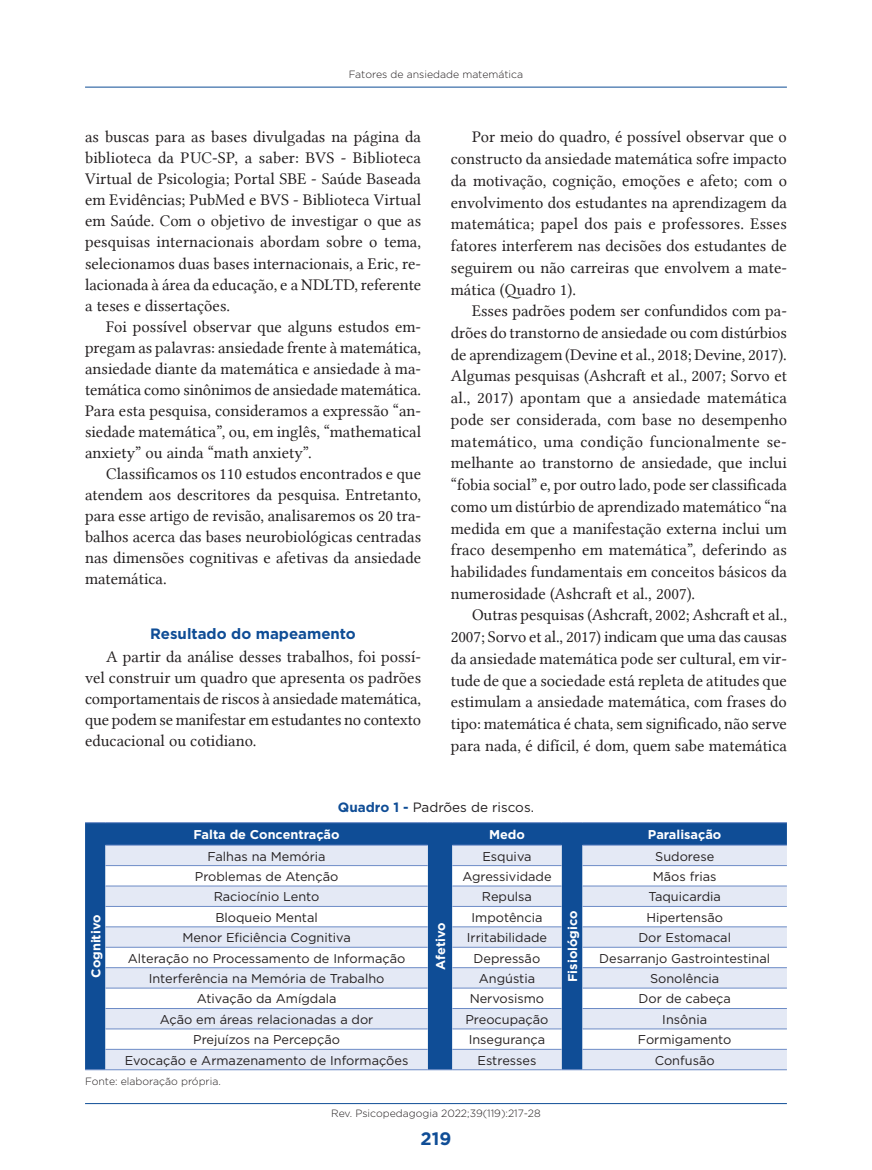
<style>
.page{position:relative;width:872px;height:1170px;background:#fff}
.page>*{position:absolute;margin:0;border:0;box-sizing:border-box;transform-origin:0 0}
.t1{font:700 18px "Gotham";color:#0f4d96}
.t2{font:16.5px/21.8px "Lin Libertine";color:#231f20;text-align:justify}
.t3{font:700 15px "Gotham";color:#0f4d96}
.t4{font:13.5px "Gotham";color:#231f20}
.t5{font:12.75px "Gotham";color:#231f20}
.t6{font:700 12.75px "Gotham";color:#fff}
.t7{font:300 10.5px "Gotham";color:#231f20}
.s1{font-weight:700;color:#0f4d96}
</style>
<div class="page">
<hr style="left:85px;top:87px;width:702px;height:1px;background:#0f4d96">
<hr style="left:85px;top:1103px;width:702px;height:1px;background:#0f4d96">
<div style="left:85px;top:823px;width:702px;height:246px;background:#0f4d96"></div>
<svg style="left:105px;top:845px;width:682px;height:224px;background:#d1dbed"></svg>
<svg style="left:105px;top:865px;width:682px;height:184px"></svg>
<hr style="left:105px;top:1069px;width:323px;height:1px;background:#6c8bc6">
<hr style="left:452px;top:1069px;width:109px;height:1px;background:#6c8bc6">
<hr style="left:582px;top:1069px;width:205px;height:1px;background:#6c8bc6">
<hr style="left:105px;top:822px;width:323px;height:1px;background:#6c8bc6">
<hr style="left:452px;top:822px;width:109px;height:1px;background:#6c8bc6">
<hr style="left:582px;top:822px;width:205px;height:1px;background:#6c8bc6">
<hr style="left:105px;top:844px;width:323px;height:1px;background:#6c8bc6">
<hr style="left:452px;top:844px;width:109px;height:1px;background:#6c8bc6">
<hr style="left:582px;top:844px;width:205px;height:1px;background:#6c8bc6">
<svg style="left:85px;top:822px;width:20px;height:1px"></svg>
<svg style="left:85px;top:1069px;width:20px;height:1px"></svg>
<svg style="left:428px;top:822px;width:24px;height:1px"></svg>
<svg style="left:428px;top:1069px;width:24px;height:1px"></svg>
<svg style="left:561px;top:822px;width:21px;height:1px"></svg>
<svg style="left:561px;top:1069px;width:21px;height:1px"></svg>
<hr style="left:105px;top:865px;width:323px;height:1px;background:#6c8bc6">
<hr style="left:105px;top:885px;width:323px;height:1px;background:#6c8bc6">
<hr style="left:105px;top:906px;width:323px;height:1px;background:#6c8bc6">
<hr style="left:105px;top:926px;width:323px;height:1px;background:#6c8bc6">
<hr style="left:105px;top:946px;width:323px;height:1px;background:#6c8bc6">
<hr style="left:105px;top:967px;width:323px;height:1px;background:#6c8bc6">
<hr style="left:105px;top:987px;width:323px;height:1px;background:#6c8bc6">
<hr style="left:105px;top:1008px;width:323px;height:1px;background:#6c8bc6">
<hr style="left:105px;top:1028px;width:323px;height:1px;background:#6c8bc6">
<hr style="left:105px;top:1048px;width:323px;height:1px;background:#6c8bc6">
<hr style="left:452px;top:865px;width:109px;height:1px;background:#6c8bc6">
<hr style="left:452px;top:885px;width:109px;height:1px;background:#6c8bc6">
<hr style="left:452px;top:906px;width:109px;height:1px;background:#6c8bc6">
<hr style="left:452px;top:926px;width:109px;height:1px;background:#6c8bc6">
<hr style="left:452px;top:946px;width:109px;height:1px;background:#6c8bc6">
<hr style="left:452px;top:967px;width:109px;height:1px;background:#6c8bc6">
<hr style="left:452px;top:987px;width:109px;height:1px;background:#6c8bc6">
<hr style="left:452px;top:1008px;width:109px;height:1px;background:#6c8bc6">
<hr style="left:452px;top:1028px;width:109px;height:1px;background:#6c8bc6">
<hr style="left:452px;top:1048px;width:109px;height:1px;background:#6c8bc6">
<hr style="left:582px;top:1028px;width:205px;height:1px;background:#6c8bc6">
<hr style="left:582px;top:1048px;width:205px;height:1px;background:#6c8bc6">
<hr style="left:582px;top:987px;width:205px;height:1px;background:#6c8bc6">
<hr style="left:582px;top:1008px;width:205px;height:1px;background:#6c8bc6">
<hr style="left:582px;top:946px;width:205px;height:1px;background:#6c8bc6">
<hr style="left:582px;top:967px;width:205px;height:1px;background:#6c8bc6">
<hr style="left:582px;top:906px;width:205px;height:1px;background:#6c8bc6">
<hr style="left:582px;top:926px;width:205px;height:1px;background:#6c8bc6">
<hr style="left:582px;top:865px;width:205px;height:1px;background:#6c8bc6">
<hr style="left:582px;top:885px;width:205px;height:1px;background:#6c8bc6">
<p class="t7" style="left:349px;top:68px;width:176px">Fatores de ansiedade matemática</p>
<p class="t2" style="left:85px;top:126px;width:338px;line-height:21px">as buscas para as bases divulgadas na página da biblioteca da PUC-SP, a saber: BVS - Biblioteca Virtual de Psicologia; Portal SBE - Saúde Baseada em Evidências; PubMed e BVS - Biblioteca Virtual em Saúde. Com o objetivo de investigar o que as pesquisas internacionais abordam sobre o tema, selecionamos duas bases internacionais, a Eric, re&shy;lacionada à área da educação, e a NDLTD, referente a teses e dissertações.</p>
<p class="t2" style="left:85px;top:315px;width:338px;line-height:21px;text-indent:21px">Foi possível observar que alguns estudos em&shy;pregam as palavras: ansiedade frente à matemática, ansiedade diante da matemática e ansiedade à ma&shy;temática como sinônimos de ansiedade matemática.<br>Para esta pesquisa, consideramos a expressão “an&shy;siedade matemática”, ou, em inglês, “mathematical anxiety” ou ainda “math anxiety”.</p>
<p class="t2" style="left:85px;top:463px;width:337px;line-height:21px;text-indent:21px">Classificamos os 110 estudos encontrados e que atendem aos descritores da pesquisa. Entretanto, para esse artigo de revisão, analisaremos os 20 tra&shy;balhos acerca das bases neurobiológicas centradas nas dimensões cognitivas e afetivas da ansiedade matemática.</p>
<p class="t3" style="left:150px;top:623px;width:207px">Resultado do mapeamento</p>
<p class="t2" style="left:85px;top:646px;width:337px;line-height:21px;text-indent:21px">A partir da análise desses trabalhos, foi possí&shy;vel construir um quadro que apresenta os padrões comportamentais de riscos à ansiedade matemática, que podem se manifestar em estudantes no contexto educacional ou cotidiano.</p>
<p class="t2" style="left:451px;top:126px;width:337px;text-indent:21px">Por meio do quadro, é possível observar que o constructo da ansiedade matemática sofre impacto da motivação, cognição, emoções e afeto; com o envolvimento dos estudantes na aprendizagem da matemática; papel dos pais e professores. Esses fatores interferem nas decisões dos estudantes de seguirem ou não carreiras que envolvem a mate&shy;mática (Quadro 1).</p>
<p class="t2" style="left:451px;top:300px;width:338px;text-indent:21px">Esses padrões podem ser confundidos com pa&shy;drões do transtorno de ansiedade ou com distúrbios de aprendizagem (Devine et al., 2018; Devine, 2017).<br>Algumas pesquisas (Ashcraft et al., 2007; Sorvo et al., 2017) apontam que a ansiedade matemática pode ser considerada, com base no desempenho matemático, uma condição funcionalmente se&shy;melhante ao transtorno de ansiedade, que inclui “fobia social” e, por outro lado, pode ser classificada como um distúrbio de aprendizado matemático “na medida em que a manifestação externa inclui um fraco desempenho em matemática”, deferindo as habilidades fundamentais em conceitos básicos da numerosidade (Ashcraft et al., 2007).</p>
<p class="t2" style="left:451px;top:604px;width:337px;text-indent:21px">Outras pesquisas (Ashcraft, 2002; Ashcraft et al., 2007; Sorvo et al., 2017) indicam que uma das causas da ansiedade matemática pode ser cultural, em vir&shy;tude de que a sociedade está repleta de atitudes que estimulam a ansiedade matemática, com frases do tipo: matemática é chata, sem significado, não serve para nada, é difícil, é dom, quem sabe matemática</p>
<p class="t4" style="left:338px;top:798px;width:198px"><span class="s1">Quadro 1 -</span> Padrões de riscos.</p>
<p class="t6" style="left:193px;top:826px;width:148px">Falta de Concentração</p>
<p class="t6" style="left:489px;top:826px;width:37px">Medo</p>
<p class="t6" style="left:648px;top:826px;width:75px">Paralisação</p>
<p class="t5" style="left:207px;top:847px;width:120px">Falhas na Memória</p>
<p class="t5" style="left:482px;top:847px;width:51px">Esquiva</p>
<p class="t5" style="left:655px;top:847px;width:61px">Sudorese</p>
<p class="t5" style="left:195px;top:868px;width:145px">Problemas de Atenção</p>
<p class="t5" style="left:462px;top:868px;width:91px">Agressividade</p>
<p class="t5" style="left:653px;top:868px;width:65px">Mãos frias</p>
<p class="t5" style="left:214px;top:888px;width:107px">Raciocínio Lento</p>
<p class="t5" style="left:482px;top:888px;width:52px">Repulsa</p>
<p class="t5" style="left:648px;top:888px;width:74px">Taquicardia</p>
<p class="t5" style="left:215px;top:909px;width:104px">Bloqueio Mental</p>
<p class="t5" style="left:471px;top:909px;width:72px">Impotência</p>
<p class="t5" style="left:646px;top:909px;width:78px">Hipertensão</p>
<p class="t5" style="left:182px;top:929px;width:170px">Menor Eficiência Cognitiva</p>
<p class="t5" style="left:467px;top:929px;width:82px">Irritabilidade</p>
<p class="t5" style="left:638px;top:929px;width:94px">Dor Estomacal</p>
<p class="t5" style="left:128px;top:949px;width:279px">Alteração no Processamento de Informação</p>
<p class="t5" style="left:473px;top:949px;width:68px">Depressão</p>
<p class="t5" style="left:599px;top:949px;width:172px">Desarranjo Gastrointestinal</p>
<p class="t5" style="left:149px;top:970px;width:237px">Interferência na Memória de Trabalho</p>
<p class="t5" style="left:479px;top:970px;width:58px">Angústia</p>
<p class="t5" style="left:650px;top:970px;width:71px">Sonolência</p>
<p class="t5" style="left:197px;top:990px;width:141px">Ativação da Amígdala</p>
<p class="t5" style="left:469px;top:990px;width:76px">Nervosismo</p>
<p class="t5" style="left:638px;top:990px;width:94px">Dor de cabeça</p>
<p class="t5" style="left:160px;top:1011px;width:215px">Ação em áreas relacionadas a dor</p>
<p class="t5" style="left:465px;top:1011px;width:85px">Preocupação</p>
<p class="t5" style="left:662px;top:1011px;width:46px">Insônia</p>
<p class="t5" style="left:193px;top:1031px;width:148px">Prejuízos na Percepção</p>
<p class="t5" style="left:468px;top:1031px;width:78px">Insegurança</p>
<p class="t5" style="left:638px;top:1031px;width:95px">Formigamento</p>
<p class="t5" style="left:125px;top:1051px;width:285px">Evocação e Armazenamento de Informações</p>
<p class="t5" style="left:477px;top:1051px;width:60px">Estresses</p>
<p class="t5" style="left:654px;top:1051px;width:61px">Confusão</p>
<p class="t7" style="left:85px;top:1074px;width:137px">Fonte: elaboração própria.</p>
<p class="t6" style="left:564px;top:981px;width:73px;rotate:-90deg">Fisiológico</p>
<p class="t6" style="left:87px;top:977px;width:65px;rotate:-90deg">Cognitivo</p>
<p class="t6" style="left:432px;top:969px;width:49px;rotate:-90deg">Afetivo</p>
<p class="t7" style="left:331px;top:1106px;width:211px">Rev. Psicopedagogia 2022;39(119):217-28</p>
<p class="t1" style="left:420px;top:1126px;width:32px">219</p>
</div>
